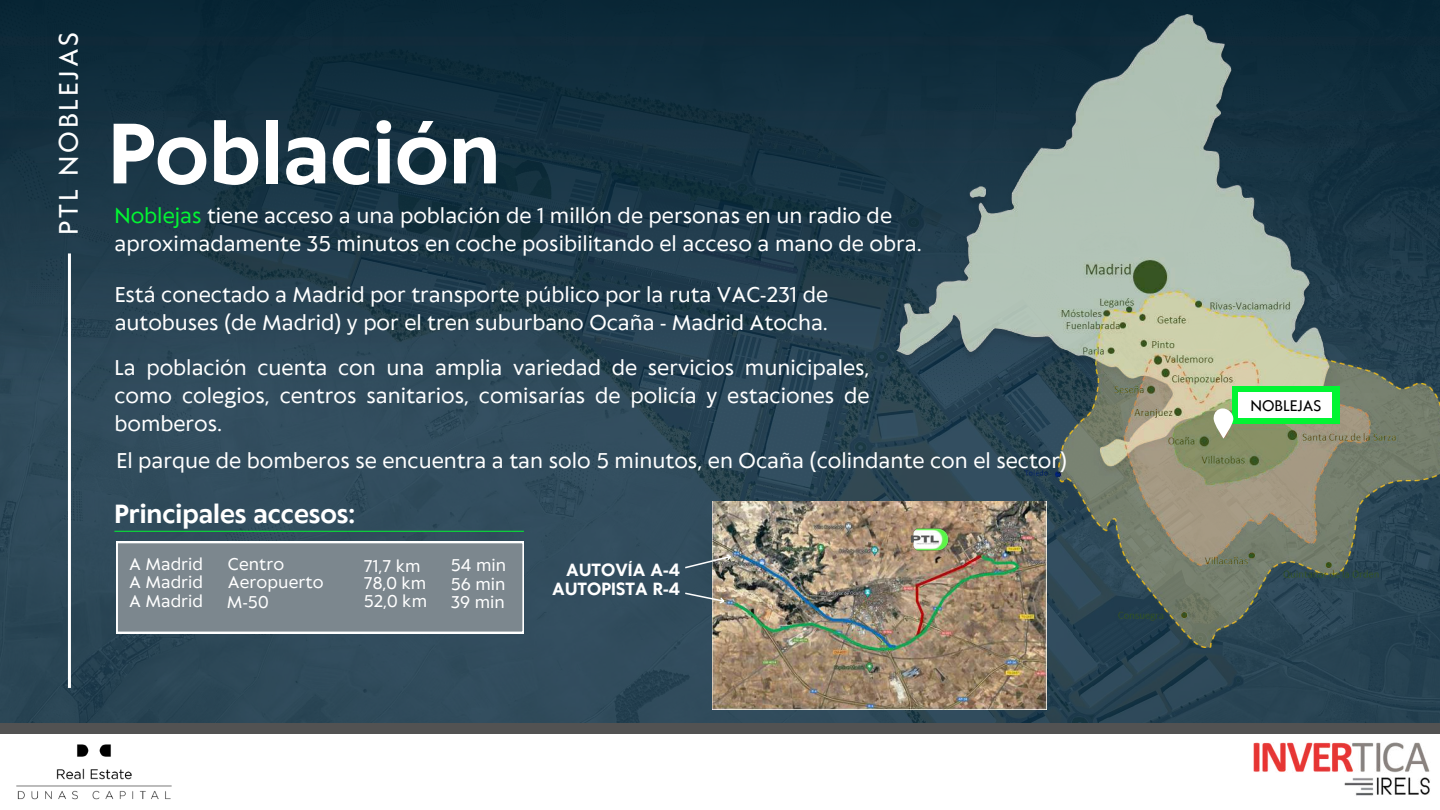
<style>
.page{position:relative;width:1440px;height:810px;background:#fff}
.page>*{position:absolute;margin:0;border:0;box-sizing:border-box;transform-origin:0 0}
.t1{font:700 80px "Klein Text";color:#fff}
.t2{font:25px "Klein Text";letter-spacing:.12em;color:#fff}
.t3{font:700 24.6px "Klein Text";color:#fff}
.t4{font:20px/27.8px "Klein Text";color:#fff}
.t5{font:700 16.5px/19.5px "Klein Text";letter-spacing:.01em;color:#fff;text-align:right}
.t6{font:15.9px/18.5px "Klein Text";color:#fff;text-align:justify}
.t7{font:14.3px "Klein Text";color:#000}
.s1{color:#02f533}
</style>
<div class="page">
<svg style="left:0;top:393px;width:1440px;height:331px;fill:#314c5c"></svg>
<img style="left:0;top:0;width:1440px;height:393px">
<hr style="left:68px;top:253px;width:3px;height:435px;background:#fff">
<div style="left:0;top:724px;width:1440px;height:10px;background:#525252"></div>
<img style="left:891px;top:14px;width:549px;height:633px">
<img style="left:1253px;top:743px;width:177px;height:53px">
<img style="left:16px;top:744px;width:156px;height:56px">
<div style="left:1233px;top:386px;width:107px;height:38px;background:#02f533"></div>
<div style="left:1238px;top:393px;width:93px;height:25px;background:#fff"></div>
<svg style="left:1214px;top:409px;width:19px;height:30px"></svg>
<div style="left:1214px;top:408px;width:18px;height:18px;background:#fff;border-radius:50%"></div>
<img style="left:713px;top:502px;width:333px;height:207px">
<img style="left:906px;top:517px;width:45px;height:45px">
<div style="left:116px;top:542px;width:408px;height:91px;background:#7c878e"></div>
<hr style="left:114px;top:531px;width:410px;height:1px;background:#02f533">
<svg style="left:683px;top:552px;width:51px;height:17px"></svg>
<svg style="left:683px;top:592px;width:44px;height:14px"></svg>
<p class="t2" style="left:56px;top:235px;width:204px;rotate:-90deg">PTL NOBLEJAS</p>
<h1 class="t1" style="left:108px;top:113px;width:394px">Población</h1>
<p class="t4" style="left:114px;top:203px;width:809px"><span class="s1">Noblejas</span> tiene acceso a una población de 1 millón de personas en un radio de aproximadamente 35 minutos en coche posibilitando el acceso a mano de obra.</p>
<p class="t4" style="left:115px;top:283px;width:715px">Está conectado a Madrid por transporte público por la ruta VAC-231 de autobuses (de Madrid) y por el tren suburbano Ocaña - Madrid Atocha.</p>
<p class="t4" style="left:114px;top:356px;width:757px;text-align:justify">La población cuenta con una amplia variedad de servicios municipales, como colegios, centros sanitarios, comisarías de policía y estaciones de bomberos.</p>
<p class="t4" style="left:116px;top:448px;width:952px">El parque de bomberos se encuentra a tan solo 5 minutos, en Ocaña (colindante con el sector)</p>
<p class="t3" style="left:114px;top:502px;width:242px">Principales accesos:</p>
<p class="t6" style="left:129px;top:556px;width:75px">A Madrid A Madrid A Madrid</p>
<p class="t6" style="left:364px;top:558px;width:58px">71,7 km</p>
<p class="t6" style="left:451px;top:557px;width:57px">54 min 56 min 39 min</p>
<p class="t6" style="left:228px;top:556px;width:97px">Centro<br>Aeropuerto</p>
<p class="t6" style="left:227px;top:594px;width:43px">M-50</p>
<p class="t6" style="left:364px;top:576px;width:65px;line-height:17.5px">78,0 km<br>52,0 km</p>
<p class="t5" style="left:552px;top:561px;width:129px">AUTOVÍA A-4<br>AUTOPISTA R-4</p>
<p class="t7" style="left:1251px;top:398px;width:72px">NOBLEJAS</p>
</div>
